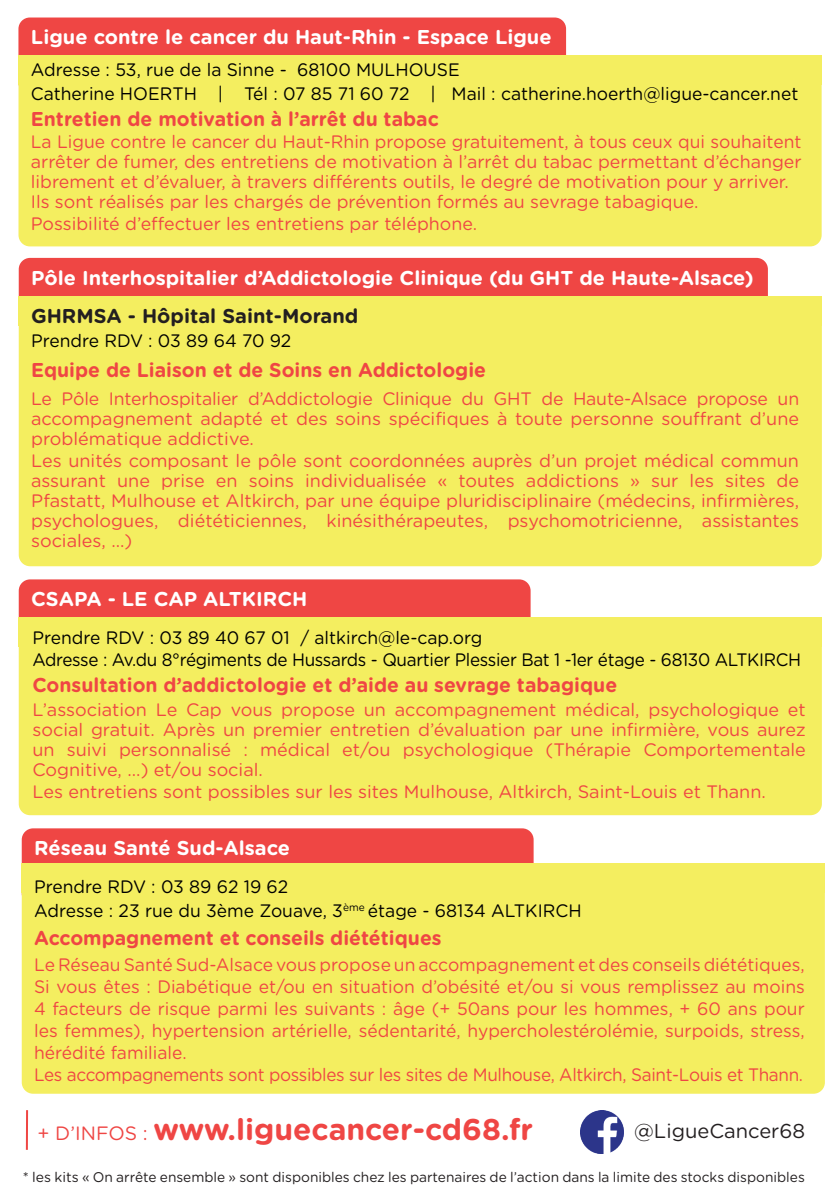
<style>
.page{position:relative;width:840px;height:1191px;background:#fff}
.page>*{position:absolute;margin:0;border:0;box-sizing:border-box;transform-origin:0 0}
.t1{font:700 30px "Gotham Rounded";color:#ef4644}
.t2{font:700 20px "Gotham Rounded";color:#ef4644}
.t3{font:700 20px "Gotham Rounded";color:#fff}
.t4{font:700 20px "Gotham Rounded";color:#231f20}
.t5{font:20px "Gotham Rounded";color:#231f20}
.t6{font:18px/20px "Gotham Rounded";color:#ef4644;text-align:justify}
.t7{font:18px/24px "Gotham Rounded";color:#000}
.t8{font:18px/22px "Gotham Rounded";letter-spacing:-.02em;color:#000}
.t9{font:14px "Gotham Rounded";color:#231f20}
.s1{font-weight:400;font-size:19.2px}
</style>
<div class="page">
<div style="left:19px;top:258px;width:748px;height:76px;background:#ef4644;border-radius:11px"></div>
<div style="left:19px;top:299px;width:802px;height:267px;background:#f4ee60;border-radius:11px"></div>
<div style="left:19px;top:296px;width:802px;height:29px;background:#f4ee60"></div>
<div style="left:18px;top:18px;width:547px;height:76px;background:#ef4644;border-radius:11px"></div>
<div style="left:18px;top:59px;width:803px;height:187px;background:#f4ee60;border-radius:11px"></div>
<div style="left:18px;top:55px;width:803px;height:30px;background:#f4ee60"></div>
<img style="left:580px;top:1110px;width:43px;height:43px">
<hr style="left:26px;top:1110px;width:2px;height:39px;background:#ef4644">
<div style="left:22px;top:828px;width:511px;height:77px;background:#ef4644;border-radius:11px"></div>
<div style="left:22px;top:874px;width:802px;height:219px;background:#f4ee60;border-radius:11px"></div>
<div style="left:19px;top:579px;width:511px;height:77px;background:#ef4644;border-radius:11px"></div>
<div style="left:19px;top:620px;width:802px;height:195px;background:#f4ee60;border-radius:11px"></div>
<div style="left:19px;top:617px;width:802px;height:30px;background:#f4ee60"></div>
<div style="left:22px;top:863px;width:802px;height:30px;background:#f4ee60"></div>
<p class="t3" style="left:31px;top:23px;width:522px">Ligue contre le cancer du Haut-Rhin - Espace Ligue</p>
<p class="t7" style="left:31px;top:57px;width:768px">Adresse : 53, rue de la Sinne - 68100 MULHOUSE<br>Catherine HOERTH | Tél : 07 85 71 60 72 | Mail : catherine.hoerth@ligue-cancer.net</p>
<p class="t2" style="left:31px;top:105px;width:409px">Entretien de motivation à l’arrêt du tabac</p>
<p class="t6" style="left:31px;top:131px;width:771px;text-align:left">La Ligue contre le cancer du Haut-Rhin propose gratuitement, à tous ceux qui souhaitent arrêter de fumer, des entretiens de motivation à l’arrêt du tabac permettant d’échanger librement et d’évaluer, à travers différents outils, le degré de motivation pour y arriver.<br>Ils sont réalisés par les chargés de prévention formés au sevrage tabagique.</p>
<p class="t6" style="left:31px;top:213px;width:447px">Possibilité d’effectuer les entretiens par téléphone.</p>
<p class="t3" style="left:31px;top:263px;width:723px">Pôle Interhospitalier d’Addictologie Clinique (du GHT de Haute-Alsace)</p>
<p class="t4" style="left:31px;top:301px;width:328px">GHRMSA - Hôpital Saint-Morand</p>
<p class="t7" style="left:31px;top:327px;width:262px">Prendre RDV : 03 89 64 70 92</p>
<p class="t2" style="left:31px;top:355px;width:456px">Equipe de Liaison et de Soins en Addictologie</p>
<p class="t6" style="left:31px;top:387px;width:769px">Le Pôle Interhospitalier d’Addictologie Clinique du GHT de Haute-Alsace propose un accompagnement adapté et des soins spécifiques à toute personne souffrant d’une problématique addictive.</p>
<p class="t6" style="left:31px;top:449px;width:769px">Les unités composant le pôle sont coordonnées auprès d’un projet médical commun assurant une prise en soins individualisée « toutes addictions » sur les sites de Pfastatt, Mulhouse et Altkirch, par une équipe pluridisciplinaire (médecins, infirmières, psychologues, diététiciennes, kinésithérapeutes, psychomotricienne, assistantes sociales, ...)</p>
<p class="t3" style="left:31px;top:584px;width:277px">CSAPA - LE CAP ALTKIRCH</p>
<p class="t8" style="left:32px;top:625px;width:769px">Prendre RDV : 03 89 40 67 01 / altkirch@le-cap.org<br>Adresse : Av.du 8°régiments de Hussards - Quartier Plessier Bat 1 -1er étage - 68130 ALTKIRCH</p>
<p class="t2" style="left:32px;top:670px;width:586px">Consultation d’addictologie et d’aide au sevrage tabagique</p>
<p class="t6" style="left:32px;top:698px;width:774px">L’association Le Cap vous propose un accompagnement médical, psychologique et social gratuit. Après un premier entretien d’évaluation par une infirmière, vous aurez un suivi personnalisé : médical et/ou psychologique (Thérapie Comportementale Cognitive, ...) et/ou social.</p>
<p class="t6" style="left:32px;top:780px;width:734px">Les entretiens sont possibles sur les sites Mulhouse, Altkirch, Saint-Louis et Thann.</p>
<p class="t3" style="left:34px;top:833px;width:257px">Réseau Santé Sud-Alsace</p>
<p class="t7" style="left:34px;top:873px;width:549px">Prendre RDV : 03 89 62 19 62<br>Adresse : 23 rue du 3ème Zouave, 3<sup>ème</sup> étage - 68134 ALTKIRCH</p>
<p class="t2" style="left:34px;top:923px;width:409px">Accompagnement et conseils diététiques</p>
<p class="t6" style="left:34px;top:952px;width:771px;line-height:22px;text-align:left">Le Réseau Santé Sud-Alsace vous propose un accompagnement et des conseils diététiques, Si vous êtes : Diabétique et/ou en situation d’obésité et/ou si vous remplissez au moins 4 facteurs de risque parmi les suivants : âge (+ 50ans pour les hommes, + 60 ans pour les femmes), hypertension artérielle, sédentarité, hypercholestérolémie, surpoids, stress, hérédité familiale.<br>Les accompagnements sont possibles sur les sites de Mulhouse, Altkirch, Saint-Louis et Thann.</p>
<h1 class="t1" style="left:37px;top:1107px;width:497px"><span class="s1">+ D’INFOS :</span> www.liguecancer-cd68.fr</h1>
<p class="t5" style="left:634px;top:1117px;width:172px">@LigueCancer68</p>
<p class="t9" style="left:23px;top:1167px;width:783px">* les kits « On arrête ensemble » sont disponibles chez les partenaires de l’action dans la limite des stocks disponibles</p>
</div>
